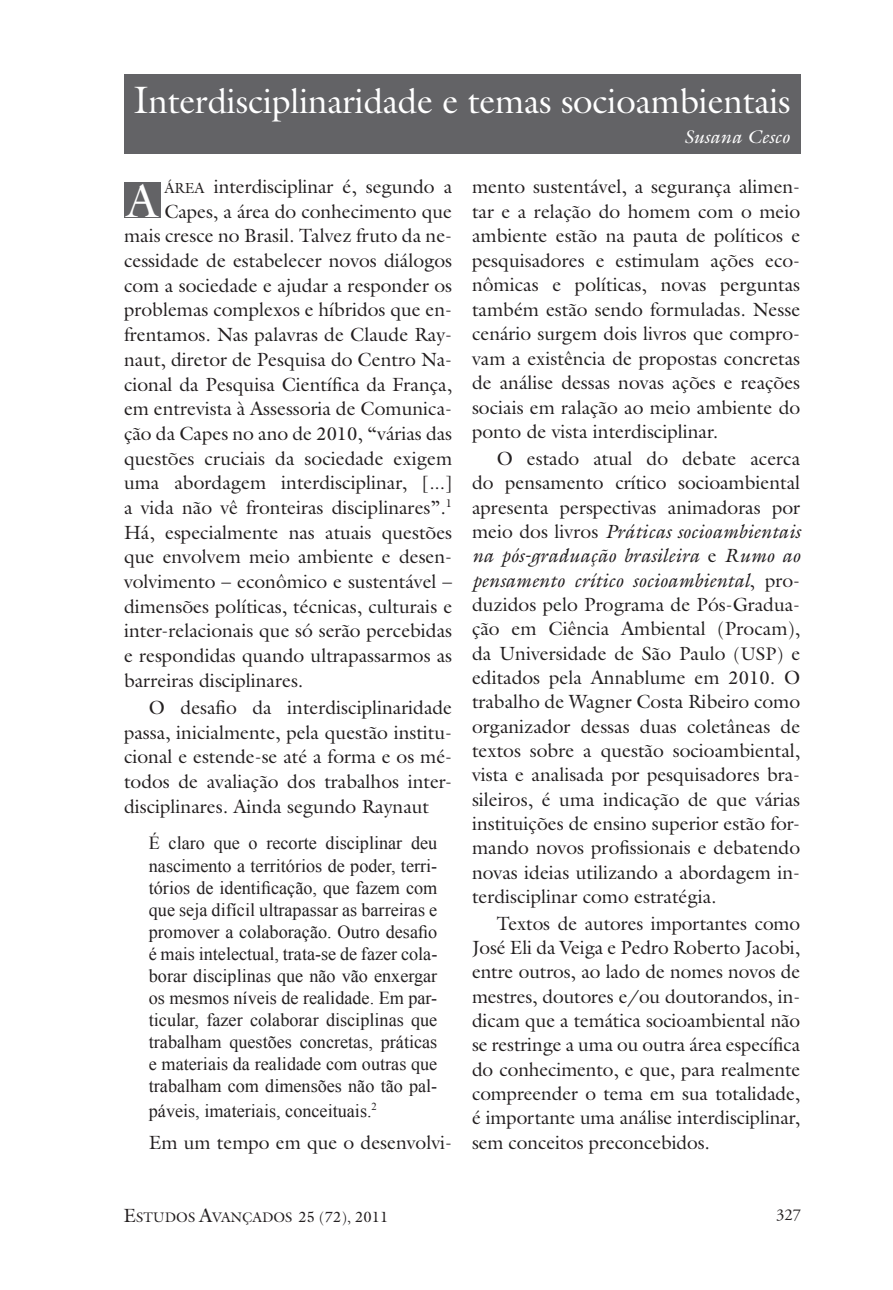
<style>
.page{position:relative;width:893px;height:1290px;background:#fff}
.page>*{position:absolute;margin:0;border:0;box-sizing:border-box;transform-origin:0 0}
.t1{font:46.38px "Galliard";color:#fff}
.t2{font:35px "Galliard";letter-spacing:-.005em;color:#fff}
.t3{font:19.25px/24.3px "Galliard Std";color:#231f20;text-align:justify}
.t4{font:18.38px/22.1px "Times New Roman";color:#231f20;text-align:justify}
.t5{font:italic 18.38px "Galliard";letter-spacing:.005em;color:#fff;scale:1.05 1}
.t6{font:16.62px "Adobe Garamond";color:#231f20}
.t7{font:14px "Galliard";color:#231f20}
.s1{font-size:38.5px}
.s2{font-size:14.7px}
.s3{font-size:18.38px}
.s4{font-style:italic}
.s5{font-size:19.25px}
.s6{font-size:14.88px}
.s7{font-size:13.12px}
</style>
<div class="page">
<div style="left:124px;top:183px;width:36px;height:35px;background:#636366"></div>
<div style="left:124px;top:74px;width:676px;height:80px;background:#636366"></div>
<h2 class="t2" style="left:133px;top:80px;width:659px"><span class="s1">I</span>nterdisciplinaridade e temas socioambientais</h2>
<p class="t5" style="left:684px;top:126px;width:102px">Susana Cesco</p>
<p class="t3" style="left:164px;top:174px;width:289px"><span class="s2">ÁREA</span> interdisciplinar é, segundo a</p>
<p class="t3" style="left:164px;top:199px;width:289px">Capes, a área do conhecimento que</p>
<p class="t3" style="left:124px;top:223px;width:330px">mais cresce no Brasil. Talvez fruto da ne-</p>
<p class="t3" style="left:124px;top:248px;width:330px">cessidade de estabelecer novos diálogos</p>
<p class="t3" style="left:124px;top:273px;width:330px">com a sociedade e ajudar a responder os</p>
<p class="t3" style="left:124px;top:297px;width:330px">problemas complexos e híbridos que en-</p>
<p class="t3" style="left:124px;top:322px;width:330px">frentamos. Nas palavras de Claude Ray-</p>
<p class="t3" style="left:124px;top:347px;width:330px">naut, diretor de Pesquisa do Centro Na-</p>
<p class="t3" style="left:124px;top:371px;width:330px">cional da Pesquisa Científica da França,</p>
<p class="t3" style="left:124px;top:396px;width:330px">em entrevista à Assessoria de Comunica-</p>
<p class="t3" style="left:124px;top:421px;width:330px">ção da Capes no ano de <span class="s3">2010</span>, “várias das</p>
<p class="t3" style="left:124px;top:445px;width:330px">questões cruciais da sociedade exigem</p>
<p class="t3" style="left:124px;top:470px;width:330px">uma abordagem interdisciplinar, <span class="s3">[...]</span></p>
<p class="t3" style="left:124px;top:495px;width:330px">a vida não vê fronteiras disciplinares”.<sup>1</sup></p>
<p class="t3" style="left:124px;top:520px;width:330px">Há, especialmente nas atuais questões</p>
<p class="t3" style="left:124px;top:544px;width:330px">que envolvem meio ambiente e desen-</p>
<p class="t3" style="left:124px;top:569px;width:330px">volvimento – econômico e sustentável –</p>
<p class="t3" style="left:124px;top:594px;width:330px">dimensões políticas, técnicas, culturais e</p>
<p class="t3" style="left:124px;top:618px;width:330px">inter-relacionais que só serão percebidas</p>
<p class="t3" style="left:124px;top:643px;width:330px">e respondidas quando ultrapassarmos as</p>
<p class="t3" style="left:124px;top:668px;width:181px">barreiras disciplinares.</p>
<p class="t3" style="left:124px;top:695px;width:330px;text-indent:25px">O desafio da interdisciplinaridade passa, inicialmente, pela questão institu&shy;cional e estende-se até a forma e os mé&shy;todos de avaliação dos trabalhos inter&shy;disciplinares. Ainda segundo Raynaut</p>
<p class="t4" style="left:149px;top:832px;width:290px">É claro que o recorte disciplinar deu nascimento a territórios de poder, terri&shy;tórios de identificação, que fazem com que seja difícil ultrapassar as barreiras e promover a colaboração. Outro desafio é mais intelectual, trata-se de fazer cola&shy;borar disciplinas que não vão enxergar os mesmos níveis de realidade. Em par&shy;ticular, fazer colaborar disciplinas que trabalham questões concretas, práticas e materiais da realidade com outras que trabalham com dimensões não tão pal-</p>
<p class="t4" style="left:149px;top:1099px;width:230px">páveis, imateriais, conceituais.<sup>2</sup></p>
<p class="t3" style="left:149px;top:1129px;width:305px">Em um tempo em que o desenvolvi-</p>
<p class="t3" style="left:472px;top:174px;width:330px">mento sustentável, a segurança alimen&shy;tar e a relação do homem com o meio ambiente estão na pauta de políticos e pesquisadores e estimulam ações eco&shy;nômicas e políticas, novas perguntas também estão sendo formuladas. Nesse cenário surgem dois livros que compro&shy;vam a existência de propostas concretas de análise dessas novas ações e reações sociais em ralação ao meio ambiente do ponto de vista interdisciplinar.</p>
<p class="t3" style="left:472px;top:446px;width:330px;text-indent:25px">O estado atual do debate acerca do pensamento crítico socioambiental apresenta perspectivas animadoras por meio dos livros <span class="s4">Práticas socioambientais na pós-graduação brasileira</span> e <span class="s4">Rumo ao pensamento crítico socioambiental</span>, pro&shy;duzidos pelo Programa de Pós-Gradua&shy;ção em Ciência Ambiental (Procam), da Universidade de São Paulo <span class="s3">(USP)</span> e editados pela Annablume em <span class="s3">2010</span>. O trabalho de Wagner Costa Ribeiro como organizador dessas duas coletâneas de textos sobre a questão socioambiental, vista e analisada por pesquisadores bra&shy;sileiros, é uma indicação de que várias instituições de ensino superior estão for&shy;mando novos profissionais e debatendo novas ideias utilizando a abordagem in&shy;terdisciplinar como estratégia.</p>
<p class="t3" style="left:472px;top:911px;width:330px;text-indent:25px">Textos de autores importantes como José Eli da Veiga e Pedro Roberto Jacobi, entre outros, ao lado de nomes novos de mestres, doutores e<span class="s3">/</span>ou doutorandos, in&shy;dicam que a temática socioambiental não se restringe a uma ou outra área específica do conhecimento, e que, para realmente compreender o tema em sua totalidade, é importante uma análise interdisciplinar, sem conceitos preconcebidos.</p>
<h1 class="t1" style="left:126px;top:172px;width:33px">A</h1>
<p class="t7" style="left:123px;top:1208px;width:266px"><span class="s5">e</span>studos <span class="s5">a</span>vançados <span class="s6">25 (72)</span><span class="s7">,</span> <span class="s6">2011</span></p>
<p class="t6" style="left:776px;top:1206px;width:26px">327</p>
</div>
